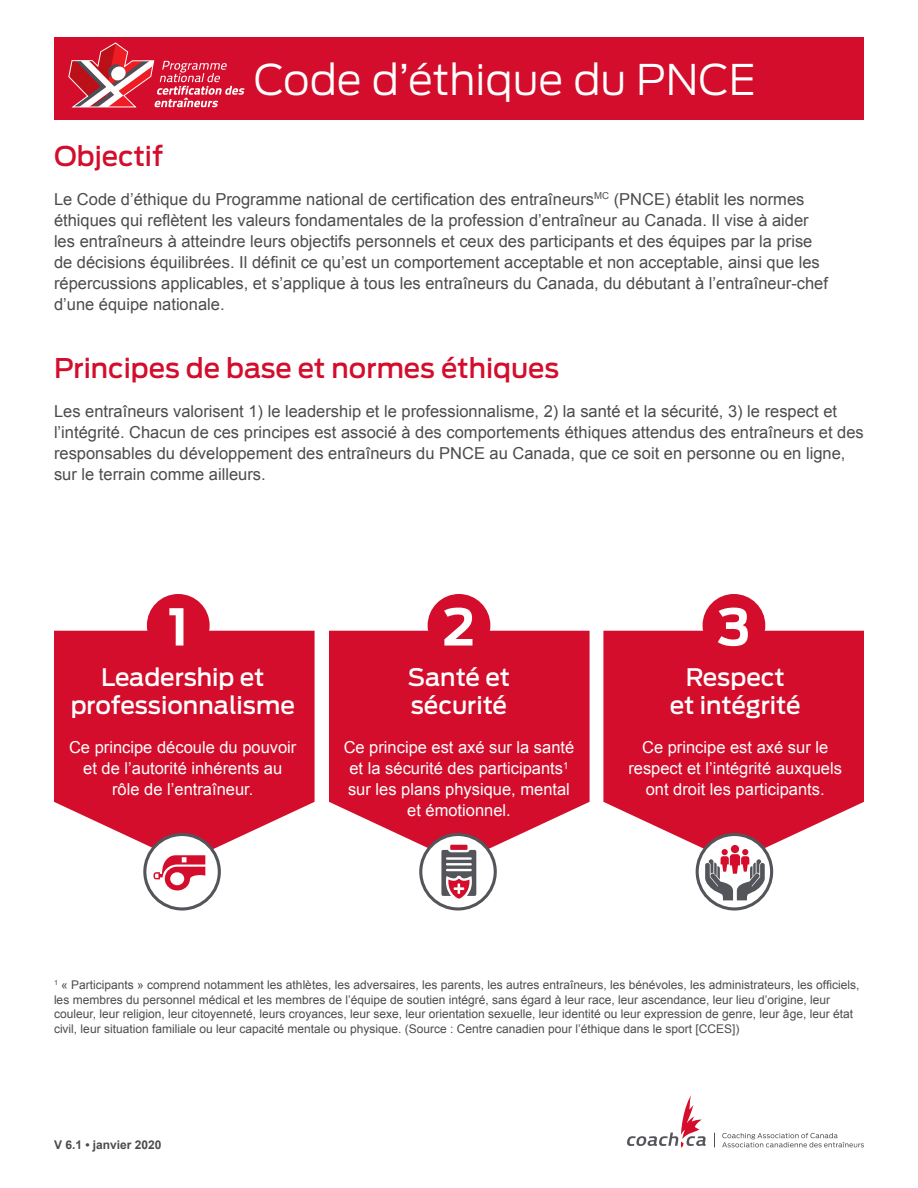
<style>
.page{position:relative;width:918px;height:1188px;background:#fff}
.page>*{position:absolute;margin:0;border:0;box-sizing:border-box;transform-origin:0 0}
.t1{font:700 50.4px "Antenna";color:#fff}
.t2{font:300 42px "Antenna";color:#fff}
.t3{font:500 27px "Antenna";color:#d30d2b}
.t4{font:500 24px/28.8px "Antenna";color:#fff;text-align:center}
.t5{font:16.5px/21px "Arial";color:#4b4c4d}
.t6{font:16.5px/21px "Arial";color:#fff;text-align:center}
.t7{font:12px/14.4px "Arial";color:#4b4c4d}
.t8{font:700 12px "Arial";color:#4b4c4d}
</style>
<div class="page">
<svg style="left:54px;top:631px;width:261px;height:230px;fill:#d30d2b"></svg>
<svg style="left:329px;top:631px;width:261px;height:230px;fill:#d30d2b"></svg>
<svg style="left:603px;top:631px;width:261px;height:232px;fill:#d30d2b"></svg>
<div style="left:145px;top:835px;width:74px;height:74px;background:#fff;border-radius:50%"></div>
<div style="left:143px;top:833px;width:78px;height:78px;border:3px solid #54555a;border-radius:50%"></div>
<svg style="left:154px;top:855px;width:51px;height:35px"></svg>
<svg style="left:421px;top:835px;width:74px;height:74px"></svg>
<div style="left:419px;top:833px;width:78px;height:78px;border:3px solid #54555a;border-radius:50%"></div>
<svg style="left:441px;top:850px;width:35px;height:49px"></svg>
<div style="left:450px;top:845px;width:18px;height:5px;background:#d30d2b"></div>
<svg style="left:697px;top:835px;width:75px;height:74px"></svg>
<div style="left:696px;top:833px;width:77px;height:78px;border:3px solid #54555a;border-radius:50%"></div>
<div style="left:731px;top:845px;width:8px;height:8px;background:#d30d2b;border-radius:50%"></div>
<svg style="left:705px;top:849px;width:60px;height:51px"></svg>
<div style="left:147px;top:594px;width:63px;height:63px;background:#d30d2b;border-radius:50%"></div>
<div style="left:428px;top:594px;width:62px;height:63px;background:#d30d2b;border-radius:50%"></div>
<div style="left:703px;top:594px;width:62px;height:63px;background:#d30d2b;border-radius:50%"></div>
<div style="left:54px;top:38px;width:810px;height:82px;background:#d30d2b"></div>
<svg style="left:68px;top:43px;width:177px;height:64px"></svg>
<svg style="left:627px;top:1095px;width:79px;height:53px"></svg>
<svg style="left:714px;top:1133px;width:1px;height:14px"></svg>
<svg style="left:722px;top:1133px;width:142px;height:14px"></svg>
<p class="t2" style="left:254px;top:55px;width:503px">Code d’éthique du PNCE</p>
<p class="t3" style="left:54px;top:140px;width:111px">Objectif</p>
<p class="t5" style="left:54px;top:188px;width:776px">Le Code d’éthique du Programme national de certification des entraîneurs<sup>MC</sup> (PNCE) établit les normes éthiques qui reflètent les valeurs fondamentales de la profession d’entraîneur au Canada. Il vise à aider les entraîneurs à atteindre leurs objectifs personnels et ceux des participants et des équipes par la prise de décisions équilibrées. Il définit ce qu’est un comportement acceptable et non acceptable, ainsi que les répercussions applicables, et s’applique à tous les entraîneurs du Canada, du débutant à l’entraîneur-chef d’une équipe nationale.</p>
<p class="t3" style="left:54px;top:352px;width:507px">Principes de base et normes éthiques</p>
<p class="t5" style="left:54px;top:401px;width:811px">Les entraîneurs valorisent 1) le leadership et le professionnalisme, 2) la santé et la sécurité, 3) le respect et l’intégrité. Chacun de ces principes est associé à des comportements éthiques attendus des entraîneurs et des responsables du développement des entraîneurs du PNCE au Canada, que ce soit en personne ou en ligne, sur le terrain comme ailleurs.</p>
<p class="t1" style="left:168px;top:597px;width:22px">1</p>
<p class="t1" style="left:443px;top:597px;width:34px">2</p>
<p class="t1" style="left:718px;top:597px;width:34px">3</p>
<p class="t4" style="left:71px;top:663px;width:226px">Leadership et professionnalisme</p>
<p class="t6" style="left:69px;top:737px;width:229px">Ce principe découle du pouvoir et de l’autorité inhérents au rôle de l’entraîneur.</p>
<p class="t4" style="left:408px;top:663px;width:104px">Santé et</p>
<p class="t4" style="left:411px;top:691px;width:98px">sécurité</p>
<p class="t6" style="left:344px;top:737px;width:232px">Ce principe est axé sur la santé et la sécurité des participants<sup>1 </sup>sur les plans physique, mental et émotionnel.</p>
<p class="t4" style="left:670px;top:663px;width:132px">Respect<br>et intégrité</p>
<p class="t6" style="left:628px;top:737px;width:215px">Ce principe est axé sur le respect et l’intégrité auxquels ont droit les participants.</p>
<p class="t7" style="left:54px;top:978px;width:807px"><sup>1</sup> « Participants » comprend notamment les athlètes, les adversaires, les parents, les autres entraîneurs, les bénévoles, les administrateurs, les officiels, les membres du personnel médical et les membres de l’équipe de soutien intégré, sans égard à leur race, leur ascendance, leur lieu d’origine, leur couleur, leur religion, leur citoyenneté, leurs croyances, leur sexe, leur orientation sexuelle, leur identité ou leur expression de genre, leur âge, leur état civil, leur situation familiale ou leur capacité mentale ou physique. (Source : Centre canadien pour l’éthique dans le sport [CCES])</p>
<p class="t8" style="left:54px;top:1137px;width:109px">V 6.1 • janvier 2020</p>
</div>
